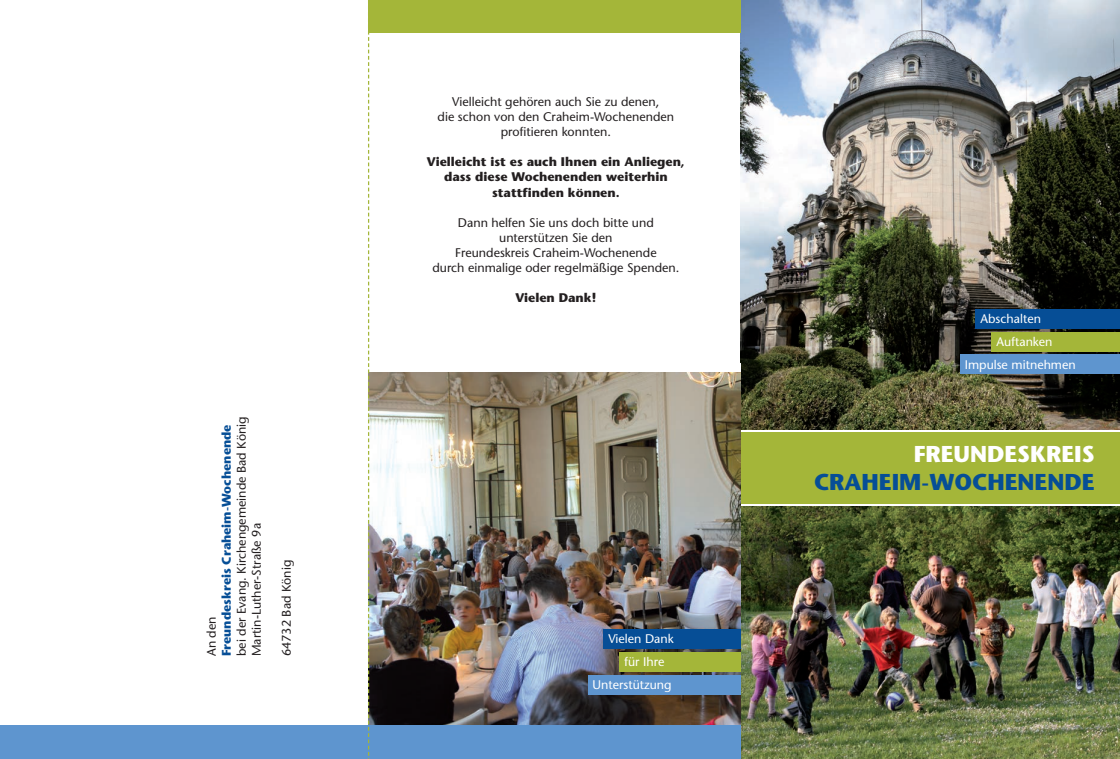
<style>
.page{position:relative;width:1120px;height:759px;background:#fff}
.page>*{position:absolute;margin:0;border:0;box-sizing:border-box;transform-origin:0 0}
.t1{font:700 22.88px "Stone Sans";color:#064e96}
.t2{font:700 22.88px "Stone Sans";color:#fff}
.t3{font:12.5px/15px "Stone Sans";color:#231f20;text-align:center}
.t4{font:700 12.5px/15px "Stone Sans";color:#231f20;text-align:center}
.t5{font:12.5px "Stone Sans";color:#fff}
.t6{font:700 12.5px "Stone Sans";color:#064e96}
</style>
<div class="page">
<img style="left:741px;top:0;width:379px;height:429px">
<img style="left:741px;top:506px;width:379px;height:252px">
<img style="left:369px;top:372px;width:372px;height:353px">
<div style="left:741px;top:432px;width:379px;height:71px;background:#a4b639"></div>
<div style="left:960px;top:354px;width:160px;height:20px;background:#5e95cf"></div>
<div style="left:991px;top:332px;width:129px;height:19px;background:#a4b639"></div>
<div style="left:975px;top:309px;width:145px;height:19px;background:#064e96"></div>
<div style="left:0;top:725px;width:741px;height:33px;background:#5e95cf"></div>
<div style="left:588px;top:674px;width:153px;height:20px;background:#5e95cf"></div>
<div style="left:619px;top:652px;width:122px;height:19px;background:#a4b639"></div>
<div style="left:603px;top:629px;width:138px;height:19px;background:#064e96"></div>
<svg style="left:368px;top:0;width:1px;height:756px"></svg>
<div style="left:369px;top:0;width:372px;height:32px;background:#a4b639"></div>
<p class="t6" style="left:221px;top:656px;width:233px;rotate:-90deg">Freundeskreis Craheim-Wochenende</p>
<p class="t3" style="left:235px;top:656px;width:241px;text-align:left;rotate:-90deg">bei der Evang. Kirchengemeinde Bad König<br>Martin-Luther-Straße 9a</p>
<p class="t3" style="left:205px;top:656px;width:41px;rotate:-90deg">An den</p>
<p class="t3" style="left:280px;top:656px;width:98px;rotate:-90deg">64732 Bad König</p>
<p class="t3" style="left:438px;top:96px;width:238px">Vielleicht gehören auch Sie zu denen,<br>die schon von den Craheim-Wochenenden profitieren konnten.</p>
<p class="t4" style="left:427px;top:156px;width:259px">Vielleicht ist es auch Ihnen ein Anliegen, dass diese Wochenenden weiterhin stattfinden können.</p>
<p class="t3" style="left:432px;top:216px;width:248px">Dann helfen Sie uns doch bitte und unterstützen Sie den<br>Freundeskreis Craheim-Wochenende<br>durch einmalige oder regelmäßige Spenden.</p>
<p class="t4" style="left:515px;top:291px;width:83px">Vielen Dank!</p>
<p class="t5" style="left:608px;top:634px;width:67px">Vielen Dank</p>
<p class="t5" style="left:624px;top:657px;width:42px">für Ihre</p>
<p class="t5" style="left:592px;top:679px;width:81px">Unterstützung</p>
<p class="t5" style="left:980px;top:314px;width:62px">Abschalten</p>
<p class="t5" style="left:996px;top:337px;width:57px">Auftanken</p>
<p class="t5" style="left:964px;top:359px;width:113px">Impulse mitnehmen</p>
<h1 class="t2" style="left:913px;top:445px;width:182px">FREUNDESKREIS</h1>
<h1 class="t1" style="left:814px;top:473px;width:282px">CRAHEIM-WOCHENENDE</h1>
</div>
